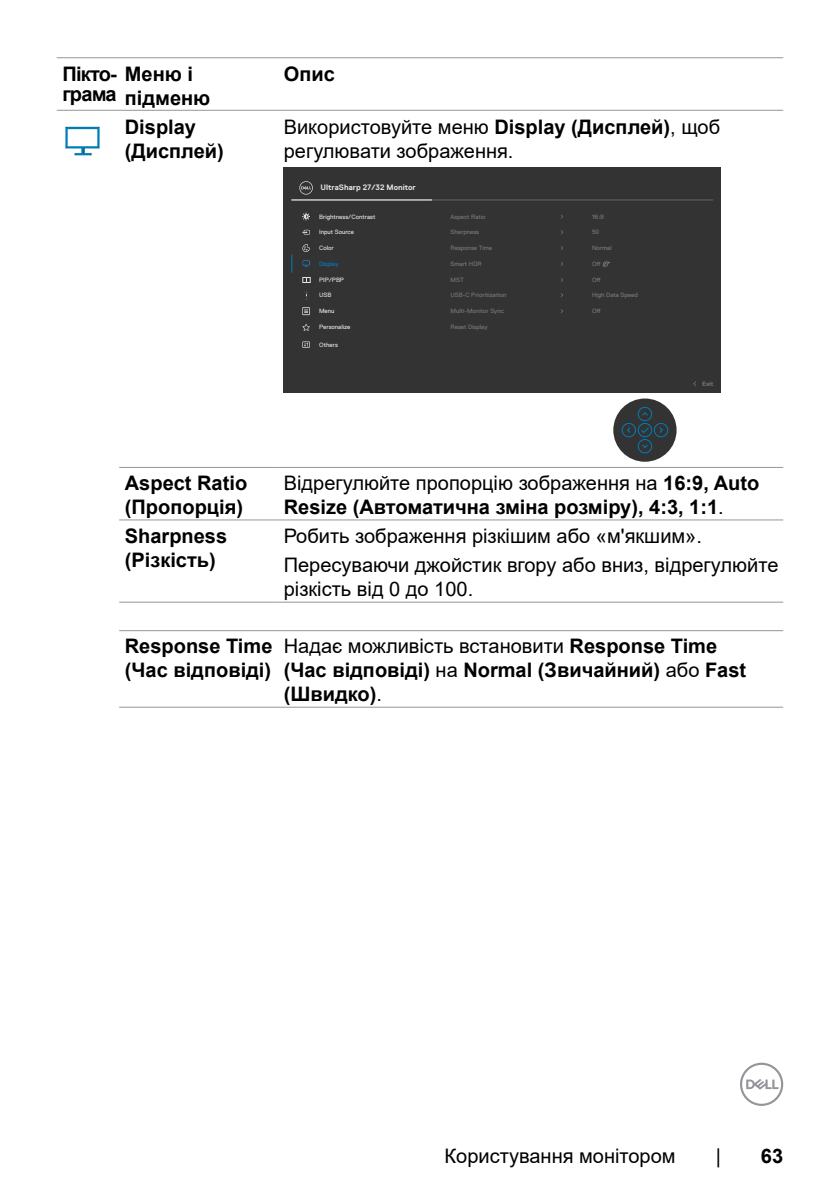
<style>
.page{position:relative;width:840px;height:1191px;background:#fff}
.page>*{position:absolute;margin:0;border:0;box-sizing:border-box;transform-origin:0 0}
.t1{font:700 20px/24px "Arial";color:#000}
.t2{font:20px/24px "Arial";color:#000}
.t3{font:700 20px/20px "Arial";letter-spacing:-.04em;color:#000}
.t4{font:700 7.8px "Dell Replica";color:#e4e4e4}
.t5{font:6.2px "Dell Replica";color:#787878}
.t6{font:6.2px "Dell Replica";color:#e4e4e4}
.t7{font:6.2px "Dell Replica";color:#007db8}
.t8{font:6.2px "Dell Replica";color:#787878;scale:1.08 1}
.t9{font:700 6.2px "Dell Replica";color:#777}
.t10{font:6.2px "Dell Replica";color:#777}
.s1{font-weight:700}
.s2{font-weight:400}
</style>
<div class="page">
<svg style="left:740px;top:1062px;width:42px;height:44px"></svg>
<hr style="left:57px;top:57px;width:62px;height:1px;background:#939598">
<hr style="left:119px;top:57px;width:159px;height:1px;background:#939598">
<hr style="left:278px;top:57px;width:504px;height:1px;background:#939598">
<hr style="left:57px;top:110px;width:62px;height:1px;background:#939598">
<hr style="left:119px;top:110px;width:159px;height:1px;background:#939598">
<hr style="left:278px;top:110px;width:504px;height:1px;background:#939598">
<hr style="left:119px;top:467px;width:159px;height:1px;background:#939598">
<hr style="left:278px;top:467px;width:504px;height:1px;background:#939598">
<hr style="left:119px;top:519px;width:159px;height:1px;background:#939598">
<hr style="left:278px;top:519px;width:504px;height:1px;background:#939598">
<hr style="left:119px;top:602px;width:159px;height:1px;background:#939598">
<hr style="left:278px;top:602px;width:504px;height:1px;background:#939598">
<hr style="left:119px;top:707px;width:159px;height:1px;background:#939598">
<hr style="left:278px;top:707px;width:504px;height:1px;background:#939598">
<hr style="left:119px;top:630px;width:159px;height:1px;background:#939598">
<hr style="left:278px;top:630px;width:504px;height:1px;background:#939598">
<img style="left:65px;top:126px;width:35px;height:30px">
<div style="left:283px;top:167px;width:437px;height:226px;background:#333"></div>
<div style="left:613px;top:398px;width:63px;height:64px;background:#333;border-radius:50%"></div>
<div style="left:637px;top:423px;width:14px;height:14px;border:1px solid #007db8;border-radius:50%"></div>
<div style="left:637px;top:439px;width:14px;height:14px;border:1px solid #007db8;border-radius:50%"></div>
<div style="left:637px;top:407px;width:14px;height:14px;border:1px solid #007db8;border-radius:50%"></div>
<div style="left:621px;top:423px;width:14px;height:14px;border:1px solid #007db8;border-radius:50%"></div>
<div style="left:653px;top:423px;width:14px;height:14px;border:1px solid #007db8;border-radius:50%"></div>
<svg style="left:642px;top:444px;width:6px;height:4px"></svg>
<svg style="left:642px;top:412px;width:6px;height:4px"></svg>
<svg style="left:659px;top:427px;width:4px;height:6px"></svg>
<svg style="left:639px;top:426px;width:10px;height:8px"></svg>
<hr style="left:291px;top:200px;width:421px;height:1px;background:#666">
<hr style="left:291px;top:200px;width:140px;height:1px;background:#fff">
<svg style="left:291px;top:254px;width:1px;height:19px"></svg>
<svg style="left:302px;top:244px;width:8px;height:8px"></svg>
<svg style="left:302px;top:260px;width:7px;height:7px"></svg>
<svg style="left:299px;top:181px;width:13px;height:14px"></svg>
<svg style="left:302px;top:213px;width:8px;height:7px"></svg>
<svg style="left:302px;top:230px;width:8px;height:5px"></svg>
<svg style="left:302px;top:277px;width:8px;height:6px"></svg>
<svg style="left:302px;top:324px;width:8px;height:7px"></svg>
<svg style="left:302px;top:341px;width:7px;height:7px"></svg>
<svg style="left:303px;top:342px;width:6px;height:5px"></svg>
<svg style="left:302px;top:307px;width:7px;height:8px"></svg>
<svg style="left:303px;top:308px;width:6px;height:6px"></svg>
<svg style="left:602px;top:261px;width:7px;height:6px"></svg>
<p class="t3" style="left:62px;top:64px;width:132px">Пікто- Меню і грама</p>
<p class="t1" style="left:125px;top:86px;width:87px">підменю</p>
<p class="t1" style="left:283px;top:62px;width:53px">Опис</p>
<p class="t1" style="left:125px;top:115px;width:100px">Display (Дисплей)</p>
<p class="t2" style="left:283px;top:114px;width:437px">Використовуйте меню <span class="s1">Display (Дисплей)</span>, щоб регулювати зображення.</p>
<p class="t4" style="left:320px;top:183px;width:97px">UltraSharp 27/32 Monitor</p>
<p class="t6" style="left:319px;top:213px;width:58px">Brightness/Contrast</p>
<p class="t6" style="left:319px;top:229px;width:36px">Input Source</p>
<p class="t6" style="left:319px;top:244px;width:16px">Color</p>
<p class="t7" style="left:319px;top:260px;width:21px">Display</p>
<p class="t6" style="left:319px;top:276px;width:26px">PIP/PBP</p>
<p class="t6" style="left:319px;top:291px;width:14px">USB</p>
<p class="t6" style="left:319px;top:307px;width:17px">Menu</p>
<p class="t6" style="left:319px;top:324px;width:33px">Personalize</p>
<p class="t6" style="left:319px;top:341px;width:20px">Others</p>
<p class="t5" style="left:450px;top:213px;width:36px">Aspect Ratio</p>
<p class="t8" style="left:591px;top:213px;width:13px">16:9</p>
<p class="t5" style="left:450px;top:229px;width:30px">Sharpness</p>
<p class="t5" style="left:591px;top:229px;width:9px">50</p>
<p class="t5" style="left:450px;top:244px;width:43px">Response Time</p>
<p class="t5" style="left:591px;top:244px;width:21px">Normal</p>
<p class="t5" style="left:450px;top:260px;width:33px">Smart HDR</p>
<p class="t5" style="left:450px;top:276px;width:15px">MST</p>
<p class="t10" style="left:591px;top:260px;width:10px">O-</p>
<p class="t5" style="left:591px;top:276px;width:10px">O-</p>
<p class="t5" style="left:450px;top:291px;width:57px">USB-C Prioritization</p>
<p class="t5" style="left:591px;top:291px;width:47px">High Data Speed</p>
<p class="t5" style="left:450px;top:307px;width:55px">Multi-Monitor Sync</p>
<p class="t5" style="left:591px;top:307px;width:10px">O-</p>
<p class="t5" style="left:450px;top:324px;width:38px">Reset Display</p>
<p class="t9" style="left:701px;top:380px;width:13px">Exit</p>
<p class="t1" style="left:125px;top:471px;width:124px">Aspect Ratio (Пропорція)</p>
<p class="t1" style="left:283px;top:471px;width:477px"><span class="s2">Відрегулюйте пропорцію зображення на</span> 16:9, Auto<br>Resize (Автоматична зміна розміру), 4:3, 1:1<span class="s2">.</span></p>
<p class="t1" style="left:125px;top:524px;width:104px">Sharpness (Різкість)</p>
<p class="t2" style="left:283px;top:521px;width:496px;line-height:29.6px">Робить зображення різкішим або «м'якшим».<br>Пересуваючи джойстик вгору або вниз, відрегулюйте</p>
<p class="t2" style="left:283px;top:577px;width:191px">різкість від 0 до 100.</p>
<p class="t1" style="left:125px;top:634px;width:149px">Response Time (Час відповіді)</p>
<p class="t1" style="left:283px;top:634px;width:463px"><span class="s2">Надає можливість встановити</span> Response Time (Час відповіді) <span class="s2">на</span> Normal (Звичайний) <span class="s2">або</span> Fast (Швидко)<span class="s2">.</span></p>
<p class="t2" style="left:444px;top:1143px;width:232px">Користування монітором</p>
<p class="t2" style="left:715px;top:1143px;width:7px">|</p>
<p class="t1" style="left:760px;top:1143px;width:24px">63</p>
</div>
